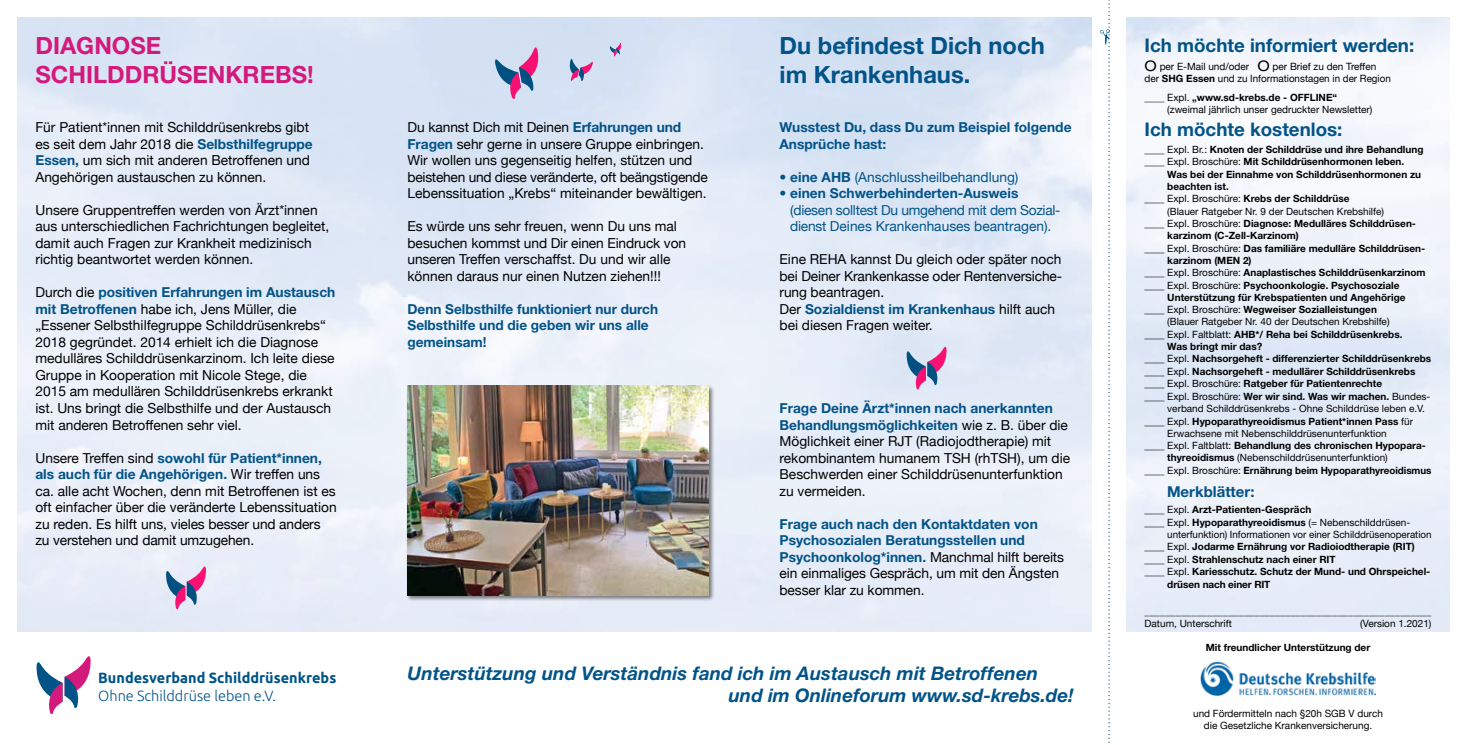
<style>
.page{position:relative;width:1467px;height:745px;background:#fff}
.page>*{position:absolute;margin:0;border:0;box-sizing:border-box;transform-origin:0 0}
.t1{font:700 23.75px/28.5px "Helvetica Neue";color:#025388}
.t2{font:700 23.75px/28.5px "Helvetica Neue";color:#d4197c}
.t3{font:italic 700 18.75px/22.5px "Helvetica Neue";color:#025388}
.t4{font:700 18.75px "Helvetica Neue";color:#025388}
.t5{font:700 15px "Helvetica Neue";color:#025388}
.t6{font:700 14.75px "Ubuntu";color:#005387}
.t7{font:300 14.75px "Ubuntu";color:#005387}
.t8{font:13.75px/16.5px "Helvetica Neue";color:#000}
.t9{font:700 13.75px/16.5px "Helvetica Neue";color:#025388}
.t10{font:13.75px/16.5px "Helvetica Neue";letter-spacing:-.02em;color:#025388}
.t11{font:13.75px "Helvetica Neue";color:#025388}
.t12{font:700 10px/12.5px "Helvetica Neue";color:#000}
.t13{font:10px "Helvetica Neue";color:#000}
.t14{font:10px/12px "Helvetica Neue";color:#000}
.s1{font-weight:700;color:#025388}
.s2{font-weight:700}
.s3{font-weight:400;color:#000}
.s4{font-weight:400}
</style>
<div class="page">
<svg style="left:1100px;top:0;width:10px;height:743px"></svg>
<div style="left:406px;top:384px;width:309px;height:217px;background:#000;opacity:.5"></div>
<img style="left:407px;top:385px;width:302px;height:209px">
<img style="left:1200px;top:661px;width:176px;height:34px">
<svg style="left:906px;top:346px;width:41px;height:44px"></svg>
<svg style="left:165px;top:565px;width:42px;height:44px"></svg>
<svg style="left:36px;top:656px;width:55px;height:59px"></svg>
<svg style="left:494px;top:46px;width:49px;height:54px"></svg>
<svg style="left:567px;top:57px;width:26px;height:24px"></svg>
<svg style="left:609px;top:43px;width:13px;height:14px"></svg>
<svg style="left:1145px;top:60px;width:11px;height:11px"></svg>
<h1 class="t2" style="left:35px;top:31px;width:280px">DIAGNOSE<br>SCHILDDRÜSENKREBS!</h1>
<p class="t8" style="left:35px;top:120px;width:279px">Für Patient*innen mit Schilddrüsenkrebs gibt es seit dem Jahr 2018 die <span class="s1">Selbsthilfegruppe Essen,</span> um sich mit anderen Betroffenen und Angehörigen austauschen zu können.</p>
<p class="t8" style="left:35px;top:202px;width:295px">Unsere Gruppentreffen werden von Ärzt*innen aus unterschiedlichen Fachrichtungen begleitet, damit auch Fragen zur Krankheit medizinisch richtig beantwortet werden können.</p>
<p class="t8" style="left:35px;top:285px;width:301px">Durch die <span class="s1">positiven Erfahrungen im Austausch mit Betroffenen</span> habe ich, Jens Müller, die „Essener Selbsthilfegruppe Schilddrüsenkrebs“ 2018 gegründet. 2014 erhielt ich die Diagnose medulläres Schilddrüsenkarzinom. Ich leite diese Gruppe in Kooperation mit Nicole Stege, die 2015 am medullären Schilddrüsenkrebs erkrankt ist. Uns bringt die Selbsthilfe und der Austausch mit anderen Betroffenen sehr viel.</p>
<p class="t8" style="left:35px;top:450px;width:303px">Unsere Treffen sind <span class="s1">sowohl für Patient*innen, als auch für die Angehörigen.</span> Wir treffen uns ca. alle acht Wochen, denn mit Betroffenen ist es oft einfacher über die veränderte Lebenssituation zu reden. Es hilft uns, vieles besser und anders zu verstehen und damit umzugehen.</p>
<p class="t6" style="left:98px;top:667px;width:240px">Bundesverband Schilddrüsenkrebs</p>
<p class="t7" style="left:98px;top:685px;width:179px">Ohne Schilddrüse leben e.V.</p>
<p class="t8" style="left:407px;top:120px;width:302px">Du kannst Dich mit Deinen <span class="s1">Erfahrungen und Fragen</span> sehr gerne in unsere Gruppe einbringen.<br>Wir wollen uns gegenseitig helfen, stützen und beistehen und diese veränderte, oft beängstigende Lebenssituation „Krebs“ miteinander bewältigen.</p>
<p class="t8" style="left:407px;top:219px;width:280px">Es würde uns sehr freuen, wenn Du uns mal besuchen kommst und Dir einen Eindruck von unseren Treffen verschaffst. Du und wir alle können daraus nur einen Nutzen ziehen!!!</p>
<p class="t9" style="left:407px;top:300px;width:252px">Denn Selbsthilfe funktioniert nur durch<br>Selbsthilfe und die geben wir uns alle gemeinsam!</p>
<h1 class="t1" style="left:780px;top:31px;width:267px">Du befindest Dich noch im Krankenhaus.</h1>
<p class="t9" style="left:780px;top:119px;width:294px">Wusstest Du, dass Du zum Beispiel folgende<br>Ansprüche hast:</p>
<p class="t11" style="left:780px;top:167px;width:240px"><span class="s2">• eine AHB</span> (Anschlussheilbehandlung)</p>
<p class="t9" style="left:780px;top:185px;width:240px">• einen Schwerbehinderten-Ausweis</p>
<p class="t10" style="left:790px;top:202px;width:272px">(diesen solltest Du umgehend mit dem Sozial&shy;dienst Deines Krankenhauses beantragen).</p>
<p class="t8" style="left:780px;top:252px;width:284px">Eine REHA kannst Du gleich oder später noch bei Deiner Krankenkasse oder Rentenversiche&shy;rung beantragen.<br>Der <span class="s1">Sozialdienst im Krankenhaus</span> hilft auch bei diesen Fragen weiter.</p>
<p class="t8" style="left:780px;top:400px;width:292px"><span class="s1">Frage Deine Ärzt*innen nach anerkannten Behandlungsmöglichkeiten</span> wie z. B. über die Möglichkeit einer RJT (Radiojodtherapie) mit rekombinantem humanem TSH (rhTSH), um die Beschwerden einer Schilddrüsenunterfunktion zu vermeiden.</p>
<p class="t9" style="left:780px;top:515px;width:286px">Frage auch nach den Kontaktdaten von Psychosozialen Beratungsstellen und Psychoonkolog*innen. <span class="s3">Manchmal hilft bereits ein einmaliges Gespräch, um mit den Ängsten besser klar zu kommen.</span></p>
<h2 class="t3" style="left:728px;top:661px;width:347px;text-indent:-321px">Unterstützung und Verständnis fand ich im Austausch mit Betroffenen und im Onlineforum www.sd-krebs.de!</h2>
<h2 class="t4" style="left:1144px;top:33px;width:271px">Ich möchte informiert werden:</h2>
<p class="t14" style="left:1160px;top:61px;width:91px">per E-Mail und/oder</p>
<p class="t14" style="left:1144px;top:61px;width:248px;text-indent:128px">per Brief zu den Treffen der <span class="s2">SHG Essen</span> und zu Informationstagen in der Region</p>
<p class="t14" style="left:1167px;top:92px;width:207px;text-indent:-23px">____ Expl. <span class="s2">„www.sd-krebs.de - OFFLINE“ </span>(zweimal jährlich unser gedruckter Newsletter)</p>
<h2 class="t4" style="left:1144px;top:118px;width:199px">Ich möchte kostenlos:</h2>
<p class="t12" style="left:1144px;top:142px;width:280px"><span class="s4">____ Expl. Br.:</span> Knoten der Schilddrüse und ihre Behandlung <span class="s4">____ Expl. Broschüre:</span> Mit Schilddrüsenhormonen leben.</p>
<p class="t12" style="left:1167px;top:167px;width:255px">Was bei der Einnahme von Schilddrüsenhormonen zu</p>
<p class="t12" style="left:1167px;top:179px;width:63px">beachten ist.</p>
<p class="t13" style="left:1144px;top:192px;width:207px">____ Expl. Broschüre: <span class="s2">Krebs der Schilddrüse</span></p>
<p class="t13" style="left:1167px;top:205px;width:218px">(Blauer Ratgeber Nr. 9 der Deutschen Krebshilfe)</p>
<p class="t12" style="left:1144px;top:217px;width:273px"><span class="s4">____ Expl. Broschüre:</span> Diagnose: Medulläres Schilddrüsen-</p>
<p class="t12" style="left:1167px;top:229px;width:133px">karzinom (C-Zell-Karzinom)</p>
<p class="t12" style="left:1144px;top:241px;width:282px"><span class="s4">____ Expl. Broschüre:</span> Das familiäre medulläre Schilddrüsen-</p>
<p class="t12" style="left:1167px;top:253px;width:86px">karzinom (MEN 2)</p>
<p class="t12" style="left:1144px;top:266px;width:283px"><span class="s4">____ Expl. Broschüre:</span> Anaplastisches Schilddrüsenkarzinom</p>
<p class="t12" style="left:1144px;top:278px;width:256px"><span class="s4">____ Expl. Broschüre:</span> Psychoonkologie. Psychosoziale</p>
<p class="t12" style="left:1167px;top:290px;width:240px">Unterstützung für Krebspatienten und Angehörige</p>
<p class="t12" style="left:1144px;top:303px;width:234px"><span class="s4">____ Expl. Broschüre:</span> Wegweiser Sozialleistungen</p>
<p class="t13" style="left:1167px;top:315px;width:224px">(Blauer Ratgeber Nr. 40 der Deutschen Krebshilfe)</p>
<p class="t12" style="left:1144px;top:327px;width:259px"><span class="s4">____ Expl. Faltblatt:</span> AHB*/ Reha bei Schilddrüsenkrebs.</p>
<p class="t12" style="left:1167px;top:339px;width:96px">Was bringt mir das?</p>
<p class="t12" style="left:1144px;top:352px;width:288px"><span class="s4">____ Expl.</span> Nachsorgeheft - differenzierter Schilddrüsenkrebs</p>
<p class="t12" style="left:1144px;top:364px;width:272px"><span class="s4">____ Expl.</span> Nachsorgeheft - medullärer Schilddrüsenkrebs</p>
<p class="t12" style="left:1144px;top:377px;width:239px"><span class="s4">____ Expl. Broschüre:</span> Ratgeber für Patientenrechte</p>
<p class="t13" style="left:1144px;top:390px;width:287px">____ Expl. Broschüre: <span class="s2">Wer wir sind. Was wir machen.</span> Bundes-</p>
<p class="t13" style="left:1167px;top:402px;width:259px">verband Schilddrüsenkrebs - Ohne Schilddrüse leben e.V.</p>
<p class="t12" style="left:1144px;top:414px;width:270px"><span class="s4">____ Expl.</span> Hypoparathyreoidismus Patient*innen Pass <span class="s4">für</span></p>
<p class="t13" style="left:1167px;top:426px;width:221px">Erwachsene mit Nebenschilddrüsenunterfunktion</p>
<p class="t12" style="left:1144px;top:438px;width:283px"><span class="s4">____ Expl. Faltblatt:</span> Behandlung des chronischen Hypopara-</p>
<p class="t13" style="left:1167px;top:451px;width:222px"><span class="s2">thyreoidismus</span> (Nebenschilddrüsenunterfunktion)</p>
<p class="t12" style="left:1144px;top:463px;width:289px"><span class="s4">____ Expl. Broschüre:</span> Ernährung beim Hypoparathyreoidismus</p>
<p class="t5" style="left:1167px;top:482px;width:89px">Merkblätter:</p>
<p class="t12" style="left:1144px;top:502px;width:168px"><span class="s4">____ Expl.</span> Arzt-Patienten-Gespräch</p>
<p class="t13" style="left:1144px;top:515px;width:267px">____ Expl. <span class="s2">Hypoparathyreoidismus</span> (= Nebenschilddrüsen-</p>
<p class="t13" style="left:1167px;top:527px;width:266px">unterfunktion) Informationen vor einer Schilddrüsenoperation</p>
<p class="t12" style="left:1144px;top:539px;width:272px"><span class="s4">____ Expl.</span> Jodarme Ernährung vor Radioiodtherapie (RIT)</p>
<p class="t12" style="left:1144px;top:552px;width:193px"><span class="s4">____ Expl.</span> Strahlenschutz nach einer RIT</p>
<p class="t12" style="left:1144px;top:564px;width:287px"><span class="s4">____ Expl.</span> Kariesschutz. Schutz der Mund- und Ohrspeichel-</p>
<p class="t12" style="left:1167px;top:577px;width:105px">drüsen nach einer RIT</p>
<p class="t14" style="left:1144px;top:606px;width:288px;line-height:11.2px">_______________________________________________________<br>Datum, Unterschrift</p>
<p class="t14" style="left:1360px;top:617px;width:73px">(Version 1.2021)</p>
<p class="t12" style="left:1206px;top:640px;width:166px">Mit freundlicher Unterstützung der</p>
<p class="t14" style="left:1193px;top:707px;width:191px;text-align:center">und Fördermitteln nach §20h SGB V durch die Gesetzliche Krankenversicherung.</p>
</div>
